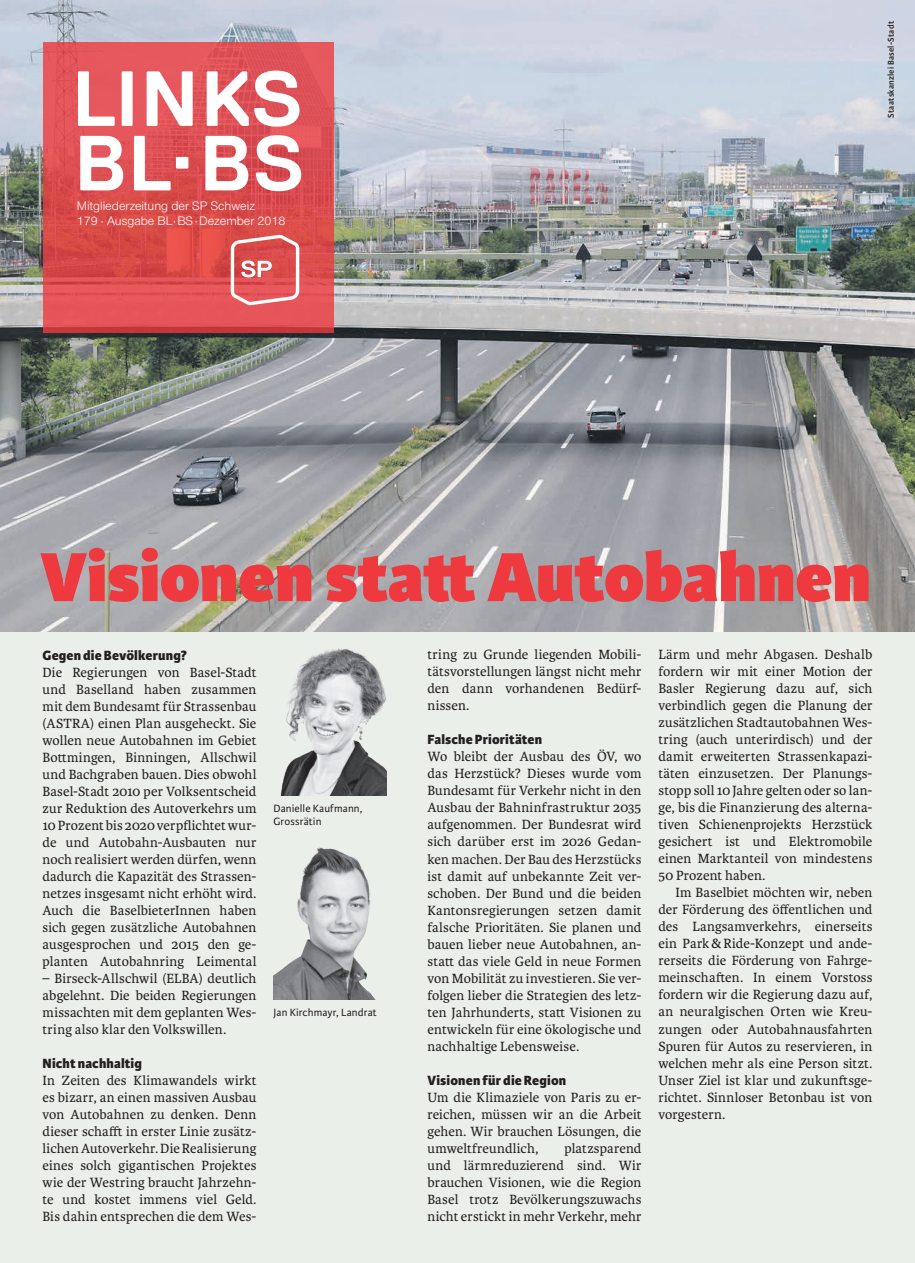
<style>
.page{position:relative;width:915px;height:1263px;background:#fff}
.page>*{position:absolute;margin:0;border:0;box-sizing:border-box;transform-origin:0 0}
.t1{font:800 73.8px "Karmina Sans";letter-spacing:-.005em;color:#ee3a3e}
.t2{font:14.25px/17px "Karmina";letter-spacing:.01em;color:#231f20;text-align:justify}
.t3{font:800 14.25px "Karmina Sans";letter-spacing:.01em;color:#231f20}
.t4{font:12.75px/15.3px "Nimbus San Nov";color:#fff}
.t5{font:11.25px/12.8px "Karmina Sans";letter-spacing:.01em;color:#231f20}
.t6{font:600 9px "Karmina Sans";letter-spacing:.02em;color:#231f20}
</style>
<div class="page">
<div style="left:0;top:0;width:914px;height:1263px;background:#eaf0e9"></div>
<img style="left:0;top:0;width:914px;height:631px">
<svg style="left:43px;top:43px;width:290px;height:290px;background:#dd4f51"></svg>
<svg style="left:78px;top:71px;width:37px;height:55px;background:#ef9c9f"></svg>
<svg style="left:122px;top:71px;width:10px;height:55px"></svg>
<svg style="left:147px;top:71px;width:45px;height:55px;background:#f5c4c6"></svg>
<svg style="left:207px;top:71px;width:92px;height:56px;background:#eeacaf"></svg>
<svg style="left:231px;top:235px;width:68px;height:70px;background:#e37373"></svg>
<svg style="left:80px;top:136px;width:43px;height:54px;background:#f6cbcd"></svg>
<svg style="left:134px;top:136px;width:36px;height:54px;background:#eb999c"></svg>
<svg style="left:176px;top:157px;width:12px;height:12px"></svg>
<svg style="left:205px;top:136px;width:43px;height:54px;background:#f3c9ca"></svg>
<svg style="left:256px;top:135px;width:45px;height:56px;background:#edadb0"></svg>
<img style="left:273px;top:847px;width:102px;height:152px">
<img style="left:280px;top:648px;width:106px;height:147px">
<p class="t4" style="left:77px;top:198px;width:210px">Mitgliederzeitung der SP Schweiz<br>179 · Ausgabe BL · BS · Dezember 2018</p>
<p class="t6" style="left:885px;top:118px;width:98px;rotate:-90deg">Staatskanzlei Basel-Stadt</p>
<h1 class="t1" style="left:40px;top:533px;width:831px">Visionen statt Autobahnen</h1>
<p class="t3" style="left:43px;top:646px;width:146px">Gegen die Bevölkerung?</p>
<p class="t2" style="left:43px;top:664px;width:215px">Die Regierungen von Basel-Stadt und Baselland haben zusammen mit dem Bundesamt für Strassenbau (ASTRA) einen Plan ausgeheckt. Sie wollen neue Autobahnen im Gebiet Bottmingen, Binningen, Allschwil und Bachgraben bauen. Dies obwohl Basel-Stadt 2010 per Volksentscheid zur Reduktion des Autoverkehrs um 10 Prozent bis 2020 verpflichtet wur&shy;de und Autobahn-Ausbauten nur noch realisiert werden dürfen, wenn dadurch die Kapazität des Strassen&shy;netzes insgesamt nicht erhöht wird.<br>Auch die BaselbieterInnen haben sich gegen zusätzliche Autobahnen ausgesprochen und 2015 den ge&shy;planten Autobahnring Leimental</p>
<p class="t2" style="left:43px;top:970px;width:215px">– Birseck-Allschwil (ELBA) deutlich abgelehnt. Die beiden Regierungen missachten mit dem geplanten Wes&shy;tring also klar den Volkswillen.</p>
<p class="t3" style="left:43px;top:1055px;width:101px">Nicht nachhaltig</p>
<p class="t2" style="left:43px;top:1072px;width:215px">In Zeiten des Klimawandels wirkt es bizarr, an einen massiven Ausbau von Autobahnen zu denken. Denn dieser schafft in erster Linie zusätz&shy;lichen Autoverkehr. Die Realisierung eines solch gigantischen Projektes wie der Westring braucht Jahrzehn&shy;te und kostet immens viel Geld.<br>Bis dahin entsprechen die dem Wes-</p>
<p class="t5" style="left:273px;top:802px;width:90px">Danielle Kaufmann,<br>Grossrätin</p>
<p class="t5" style="left:273px;top:1006px;width:105px">Jan Kirchmayr, Landrat</p>
<p class="t2" style="left:427px;top:646px;width:215px">tring zu Grunde liegenden Mobili&shy;tätsvorstellungen längst nicht mehr den dann vorhandenen Bedürf&shy;nissen.</p>
<p class="t3" style="left:427px;top:731px;width:116px">Falsche Prioritäten</p>
<p class="t2" style="left:427px;top:748px;width:215px">Wo bleibt der Ausbau des ÖV, wo das Herzstück? Dieses wurde vom Bundesamt für Verkehr nicht in den Ausbau der Bahninfrastruktur 2035 aufgenommen. Der Bundesrat wird sich darüber erst im 2026 Gedan&shy;ken machen. Der Bau des Herzstücks ist damit auf unbekannte Zeit ver&shy;schoben. Der Bund und die beiden Kantonsregierungen setzen damit falsche Prioritäten. Sie planen und bauen lieber neue Autobahnen, an&shy;statt das viele Geld in neue Formen von Mobilität zu investieren. Sie ver&shy;folgen lieber die Strategien des letz&shy;ten Jahrhunderts, statt Visionen zu entwickeln für eine ökologische und nachhaltige Lebensweise.</p>
<p class="t3" style="left:427px;top:1072px;width:140px">Visionen für die Region</p>
<p class="t2" style="left:427px;top:1089px;width:215px">Um die Klimaziele von Paris zu er&shy;reichen, müssen wir an die Arbeit gehen. Wir brauchen Lösungen, die umweltfreundlich,</p>
<p class="t2" style="left:427px;top:1140px;width:215px;text-indent:137px">platzsparend und lärmreduzierend sind. Wir brauchen Visionen, wie die Region Basel trotz Bevölkerungszuwachs nicht erstickt in mehr Verkehr, mehr</p>
<p class="t2" style="left:658px;top:646px;width:215px">Lärm und mehr Abgasen. Deshalb fordern wir mit einer Motion der Basler Regierung dazu auf, sich verbindlich gegen die Planung der zusätzlichen Stadtautobahnen Wes&shy;tring (auch unterirdisch) und der damit erweiterten Strassenkapazi&shy;täten einzusetzen. Der Planungs&shy;stopp soll 10 Jahre gelten oder so lan&shy;ge, bis die Finanzierung des alterna&shy;tiven Schienenprojekts Herzstück gesichert ist und Elektromobile einen Marktanteil von mindestens 50 Prozent haben.</p>
<p class="t2" style="left:658px;top:884px;width:215px;text-indent:17px">Im Baselbiet möchten wir, neben der Förderung des öffentlichen und des Langsamverkehrs, einerseits ein Park&amp;Ride-Konzept und ande&shy;rerseits die Förderung von Fahrge&shy;meinschaften. In einem Vorstoss fordern wir die Regierung dazu auf, an neuralgischen Orten wie Kreu&shy;zungen oder Autobahnausfahrten Spuren für Autos zu reservieren, in welchen mehr als eine Person sitzt.<br>Unser Ziel ist klar und zukunftsge&shy;richtet. Sinnloser Betonbau ist von vorgestern.</p>
</div>
